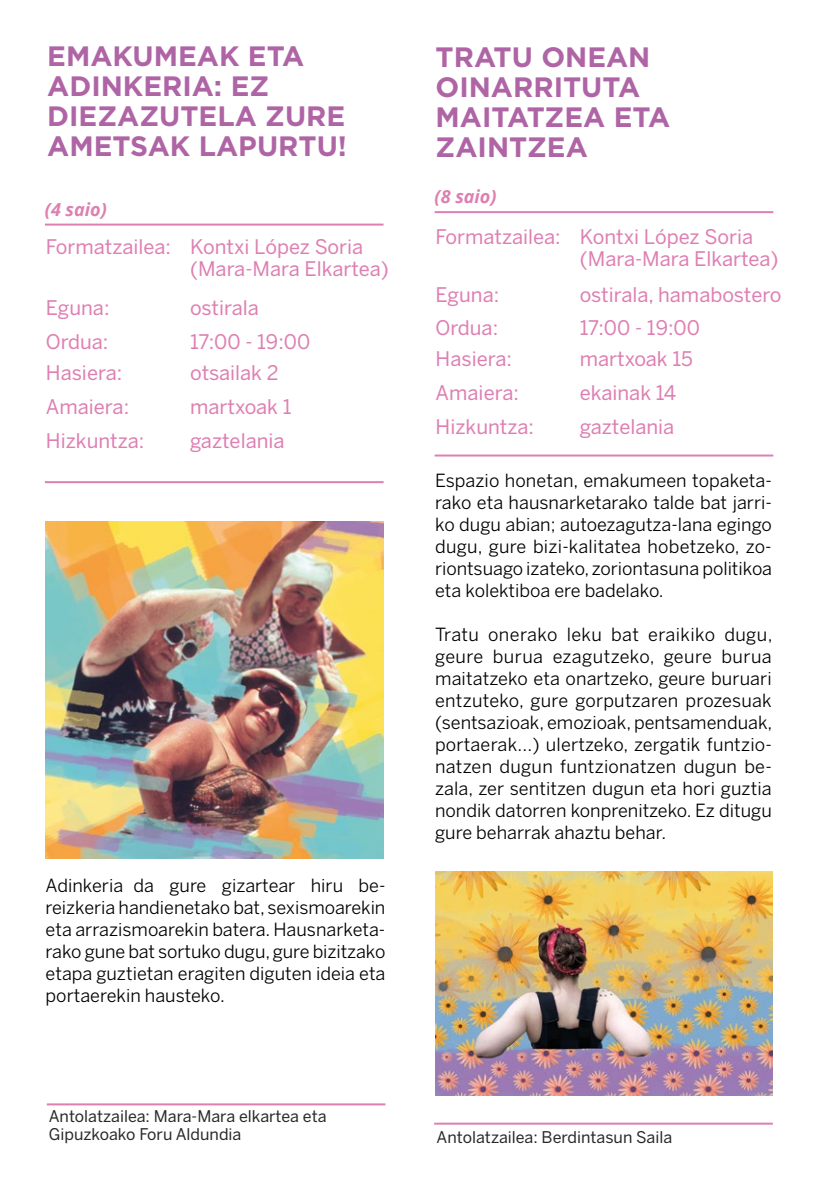
<style>
.page{position:relative;width:840px;height:1191px;background:#fff}
.page>*{position:absolute;margin:0;border:0;box-sizing:border-box;transform-origin:0 0}
.t1{font:700 28px/30px "Gotham";color:#af65a5}
.t2{font:20px/22px "Benton Sans";color:#de7fb2}
.t3{font:18px/22px "Benton Sans";color:#000;text-align:justify}
.t4{font:italic 700 18px "Open Sans";color:#de7fb2}
.t5{font:16px/18px "Benton Sans";color:#282827}
</style>
<div class="page">
<hr style="left:45px;top:224px;width:338px;height:2px;background:#de7fb2">
<hr style="left:434px;top:211px;width:338px;height:2px;background:#de7fb2">
<hr style="left:45px;top:481px;width:338px;height:2px;background:#de7fb2">
<hr style="left:434px;top:454px;width:338px;height:2px;background:#de7fb2">
<hr style="left:47px;top:1103px;width:338px;height:2px;background:#de7fb2">
<hr style="left:434px;top:1122px;width:338px;height:2px;background:#de7fb2">
<img style="left:46px;top:521px;width:337px;height:338px">
<img style="left:435px;top:872px;width:337px;height:223px">
<h1 class="t1" style="left:47px;top:40px;width:301px">EMAKUMEAK ETA<br>ADINKERIA: EZ<br>DIEZAZUTELA ZURE<br>AMETSAK LAPURTU!</h1>
<p class="t4" style="left:45px;top:196px;width:63px">(4 saio)</p>
<p class="t2" style="left:190px;top:236px;width:200px;text-indent:-144px">Formatzailea: Kontxi López Soria (Mara-Mara Elkartea)</p>
<p class="t2" style="left:46px;top:297px;width:65px">Eguna:</p>
<p class="t2" style="left:190px;top:297px;width:70px">ostirala</p>
<p class="t2" style="left:46px;top:331px;width:64px">Ordua:</p>
<p class="t2" style="left:190px;top:331px;width:122px">17:00 - 19:00</p>
<p class="t2" style="left:46px;top:361px;width:78px">Hasiera:</p>
<p class="t2" style="left:190px;top:361px;width:90px">otsailak 2</p>
<p class="t2" style="left:46px;top:395px;width:85px">Amaiera:</p>
<p class="t2" style="left:190px;top:395px;width:103px">martxoak 1</p>
<p class="t2" style="left:46px;top:429px;width:100px">Hizkuntza:</p>
<p class="t2" style="left:190px;top:429px;width:96px">gaztelania</p>
<p class="t3" style="left:46px;top:874px;width:341px">Adinkeria da gure gizartear hiru be&shy;reizkeria handienetako bat, sexismoarekin eta arrazismoarekin batera. Hausnarketa&shy;rako gune bat sortuko dugu, gure bizitzako etapa guztietan eragiten diguten ideia eta portaerekin hausteko.</p>
<p class="t5" style="left:49px;top:1107px;width:279px">Antolatzailea: Mara-Mara elkartea eta<br>Gipuzkoako Foru Aldundia</p>
<h1 class="t1" style="left:435px;top:41px;width:236px">TRATU ONEAN<br>OINARRITUTA<br>MAITATZEA ETA<br>ZAINTZEA</h1>
<p class="t4" style="left:434px;top:184px;width:63px">(8 saio)</p>
<p class="t2" style="left:579px;top:226px;width:200px;text-indent:-144px">Formatzailea: Kontxi López Soria (Mara-Mara Elkartea)</p>
<p class="t2" style="left:435px;top:283px;width:65px">Eguna:</p>
<p class="t2" style="left:579px;top:283px;width:203px">ostirala, hamabostero</p>
<p class="t2" style="left:435px;top:317px;width:64px">Ordua:</p>
<p class="t2" style="left:579px;top:317px;width:122px">17:00 - 19:00</p>
<p class="t2" style="left:435px;top:348px;width:78px">Hasiera:</p>
<p class="t2" style="left:579px;top:348px;width:115px">martxoak 15</p>
<p class="t2" style="left:435px;top:381px;width:85px">Amaiera:</p>
<p class="t2" style="left:579px;top:381px;width:98px">ekainak 14</p>
<p class="t2" style="left:435px;top:415px;width:100px">Hizkuntza:</p>
<p class="t2" style="left:579px;top:415px;width:96px">gaztelania</p>
<p class="t3" style="left:435px;top:469px;width:338px">Espazio honetan, emakumeen topaketa&shy;rako eta hausnarketarako talde bat jarri&shy;ko dugu abian; autoezagutza-lana egingo dugu, gure bizi-kalitatea hobetzeko, zo&shy;riontsuago izateko, zoriontasuna politikoa eta kolektiboa ere badelako.</p>
<p class="t3" style="left:435px;top:623px;width:339px">Tratu onerako leku bat eraikiko dugu, geure burua ezagutzeko, geure burua maitatzeko eta onartzeko, geure buruari entzuteko, gure gorputzaren prozesuak (sentsazioak, emozioak, pentsamenduak, portaerak...) ulertzeko, zergatik funtzio&shy;natzen dugun funtzionatzen dugun be&shy;zala, zer sentitzen dugun eta hori guztia nondik datorren konprenitzeko. Ez ditugu gure beharrak ahaztu behar.</p>
<p class="t5" style="left:436px;top:1128px;width:237px">Antolatzailea: Berdintasun Saila</p>
</div>
